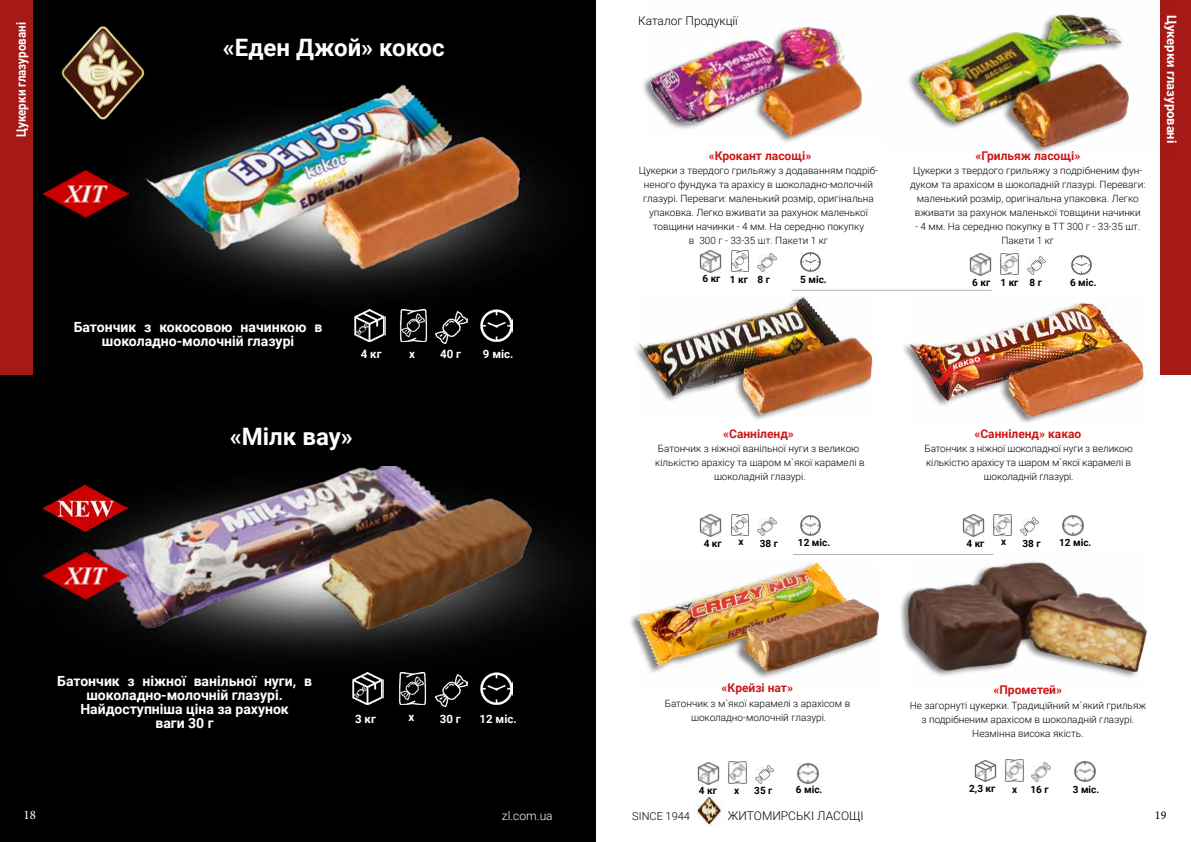
<style>
.page{position:relative;width:1191px;height:842px;background:#fff}
.page>*{position:absolute;margin:0;border:0;box-sizing:border-box;transform-origin:0 0}
.t1{font:700 24px "Roboto";color:#fff}
.t2{font:700 14px/14px "Roboto";color:#fff;text-align:center}
.t3{font:700 13px "Roboto";color:#fff}
.t4{font:700 13px "Roboto";color:#fff;scale:.89 1}
.t5{font:13px "Minion Pro";color:#fff}
.t6{font:700 12px "Roboto";color:#cd1719}
.t7{font:300 12px "Roboto";color:#000}
.t8{font:300 12px "Roboto";color:#fff}
.t9{font:12px "Minion Pro";color:#000}
.t10{font:700 11.5px "Roboto";color:#fff}
.t11{font:300 11px "Roboto";color:#000}
.t12{font:300 10px/14px "Roboto";color:#000;text-align:center}
.t13{font:700 10px "Roboto";color:#000}
</style>
<div class="page">
<img style="left:696px;top:797px;width:27px;height:29px">
<div style="left:0;top:0;width:595px;height:842px;background:#000"></div>
<div style="left:1160px;top:0;width:31px;height:375px;background:#a51916"></div>
<img style="left:643px;top:27px;width:220px;height:112px">
<img style="left:908px;top:14px;width:221px;height:139px">
<img style="left:636px;top:296px;width:237px;height:120px">
<div style="left:628px;top:562px;width:251px;height:118px;background:#000;opacity:.5"></div>
<img style="left:638px;top:561px;width:240px;height:119px">
<img style="left:700px;top:250px;width:21px;height:22px">
<img style="left:729px;top:250px;width:21px;height:22px">
<img style="left:800px;top:252px;width:20px;height:20px">
<img style="left:757px;top:253px;width:19px;height:19px">
<img style="left:969px;top:253px;width:22px;height:22px">
<img style="left:999px;top:253px;width:21px;height:22px">
<img style="left:1071px;top:255px;width:20px;height:20px">
<img style="left:1027px;top:256px;width:19px;height:19px">
<img style="left:32px;top:0;width:564px;height:405px">
<img style="left:353px;top:309px;width:32px;height:32px">
<img style="left:397px;top:309px;width:32px;height:32px">
<img style="left:436px;top:311px;width:32px;height:32px">
<img style="left:481px;top:309px;width:32px;height:32px">
<img style="left:42px;top:466px;width:528px;height:233px">
<img style="left:351px;top:673px;width:32px;height:32px">
<img style="left:396px;top:673px;width:32px;height:32px">
<img style="left:435px;top:675px;width:32px;height:32px">
<img style="left:480px;top:673px;width:32px;height:32px">
<div style="left:0;top:0;width:32px;height:375px;background:#a51916"></div>
<img style="left:43px;top:151px;width:85px;height:85px">
<img style="left:43px;top:466px;width:85px;height:67px">
<img style="left:43px;top:533px;width:85px;height:85px">
<div style="left:898px;top:560px;width:249px;height:120px;background:#000;opacity:.5"></div>
<img style="left:907px;top:554px;width:240px;height:126px">
<img style="left:700px;top:514px;width:21px;height:22px">
<img style="left:729px;top:514px;width:21px;height:22px">
<img style="left:800px;top:516px;width:20px;height:20px">
<img style="left:757px;top:517px;width:19px;height:19px">
<img style="left:697px;top:762px;width:22px;height:22px">
<img style="left:727px;top:762px;width:21px;height:22px">
<img style="left:798px;top:764px;width:20px;height:20px">
<img style="left:755px;top:765px;width:19px;height:18px">
<img style="left:974px;top:760px;width:22px;height:22px">
<img style="left:1004px;top:760px;width:21px;height:21px">
<img style="left:1074px;top:762px;width:21px;height:19px">
<img style="left:1032px;top:763px;width:18px;height:18px">
<img style="left:907px;top:303px;width:239px;height:119px">
<img style="left:962px;top:514px;width:22px;height:22px">
<img style="left:991px;top:514px;width:22px;height:22px">
<img style="left:1063px;top:516px;width:20px;height:20px">
<img style="left:1020px;top:517px;width:18px;height:19px">
<hr style="left:791px;top:290px;width:200px;height:1px;background:#b3b2b2">
<hr style="left:793px;top:554px;width:200px;height:1px;background:#b3b2b2">
<h3 class="t4" style="left:12px;top:137px;width:130px;rotate:-90deg">Цукерки глазуровані</h3>
<h1 class="t1" style="left:223px;top:31px;width:223px">«Еден Джой» кокос</h1>
<h2 class="t2" style="left:74px;top:320px;width:250px">Батончик з кокосовою начинкою в шоколадно-молочній глазурі</h2>
<p class="t10" style="left:361px;top:346px;width:22px">4 кг</p>
<p class="t10" style="left:409px;top:346px;width:7px">х</p>
<p class="t10" style="left:440px;top:346px;width:22px">40 г</p>
<p class="t10" style="left:483px;top:346px;width:32px">9 міс.</p>
<h1 class="t1" style="left:230px;top:419px;width:124px">«Мілк вау»</h1>
<h2 class="t2" style="left:57px;top:673px;width:256px">Батончик з ніжної ванільної нуги, в шоколадно-молочній глазурі.<br>Найдоступніша ціна за рахунок<br>ваги 30 г</h2>
<p class="t10" style="left:355px;top:710px;width:22px">3 кг</p>
<p class="t10" style="left:408px;top:709px;width:7px">х</p>
<p class="t10" style="left:440px;top:710px;width:22px">30 г</p>
<p class="t10" style="left:479px;top:711px;width:39px">12 міс.</p>
<h3 class="t5" style="left:24px;top:806px;width:14px">18</h3>
<p class="t8" style="left:502px;top:808px;width:52px">zl.com.ua</p>
<p class="t7" style="left:638px;top:13px;width:101px">Каталог Продукції</p>
<p class="t6" style="left:708px;top:147px;width:104px">«Крокант ласощі»</p>
<p class="t12" style="left:639px;top:163px;width:241px">Цукерки з твердого грильяжу з додаванням подріб&shy;неного фундука та арахісу в шоколадно-молочній глазурі. Переваги: маленький розмір, оригінальна упаковка. Легко вживати за рахунок маленької товщини начинки - 4 мм. На середню покупку<br>в 300 г - 33-35 шт. Пакети 1 кг</p>
<p class="t6" style="left:975px;top:147px;width:106px">«Грильяж ласощі»</p>
<p class="t12" style="left:910px;top:163px;width:237px">Цукерки з твердого грильяжу з подрібненим фун&shy;дуком та арахісом в шоколадній глазурі. Переваги: маленький розмір, оригінальна упаковка. Легко вживати за рахунок маленької товщини начинки</p>
<p class="t12" style="left:915px;top:219px;width:227px">- 4 мм. На середню покупку в ТТ 300 г - 33-35 шт.<br>Пакети 1 кг</p>
<p class="t13" style="left:702px;top:272px;width:69px">6 кг 1 кг 8 г</p>
<p class="t13" style="left:800px;top:272px;width:28px">5 міс.</p>
<p class="t13" style="left:972px;top:276px;width:71px">6 кг 1 кг 8 г</p>
<p class="t13" style="left:1070px;top:276px;width:28px">6 міс.</p>
<h3 class="t3" style="left:1180px;top:15px;width:130px;rotate:90deg">Цукерки глазуровані</h3>
<p class="t6" style="left:723px;top:425px;width:72px">«Санніленд»</p>
<p class="t12" style="left:655px;top:441px;width:211px">Батончик з ніжної ванільної нуги з великою кількістю арахісу та шаром м`якої карамелі в шоколадній глазурі.</p>
<p class="t13" style="left:703px;top:536px;width:20px">4 кг</p>
<p class="t13" style="left:738px;top:535px;width:7px">х</p>
<p class="t13" style="left:760px;top:536px;width:20px">38 г</p>
<p class="t13" style="left:798px;top:536px;width:34px">12 міс.</p>
<p class="t6" style="left:974px;top:425px;width:108px">«Санніленд» какао</p>
<p class="t12" style="left:924px;top:441px;width:210px">Батончик з ніжної шоколадної нуги з великою кількістю арахісу та шаром м`якої карамелі в шоколадній глазурі.</p>
<p class="t13" style="left:966px;top:536px;width:20px">4 кг</p>
<p class="t13" style="left:1001px;top:535px;width:7px">х</p>
<p class="t13" style="left:1022px;top:536px;width:20px">38 г</p>
<p class="t13" style="left:1059px;top:536px;width:34px">12 міс.</p>
<p class="t6" style="left:721px;top:679px;width:73px">«Крейзі нат»</p>
<p class="t12" style="left:664px;top:696px;width:187px">Батончик з м`якої карамелі з арахісом в шоколадно-молочній глазурі.</p>
<p class="t13" style="left:699px;top:783px;width:20px">4 кг</p>
<p class="t13" style="left:734px;top:783px;width:7px">х</p>
<p class="t13" style="left:754px;top:783px;width:20px">35 г</p>
<p class="t13" style="left:796px;top:782px;width:28px">6 міс.</p>
<p class="t6" style="left:993px;top:681px;width:70px">«Прометей»</p>
<p class="t12" style="left:909px;top:698px;width:238px">Не загорнуті цукерки. Традиційний м`який грильяж з подрібненим арахісом в шоколадній глазурі.<br>Незмінна висока якість.</p>
<p class="t13" style="left:969px;top:782px;width:28px">2,3 кг</p>
<p class="t13" style="left:1012px;top:782px;width:7px">х</p>
<p class="t13" style="left:1030px;top:782px;width:20px">16 г</p>
<p class="t13" style="left:1072px;top:782px;width:28px">3 міс.</p>
<p class="t11" style="left:632px;top:808px;width:59px">SINCE 1944</p>
<p class="t7" style="left:728px;top:807px;width:137px">ЖИТОМИРСЬКІ ЛАСОЩІ</p>
<p class="t9" style="left:1155px;top:807px;width:13px">19</p>
</div>
